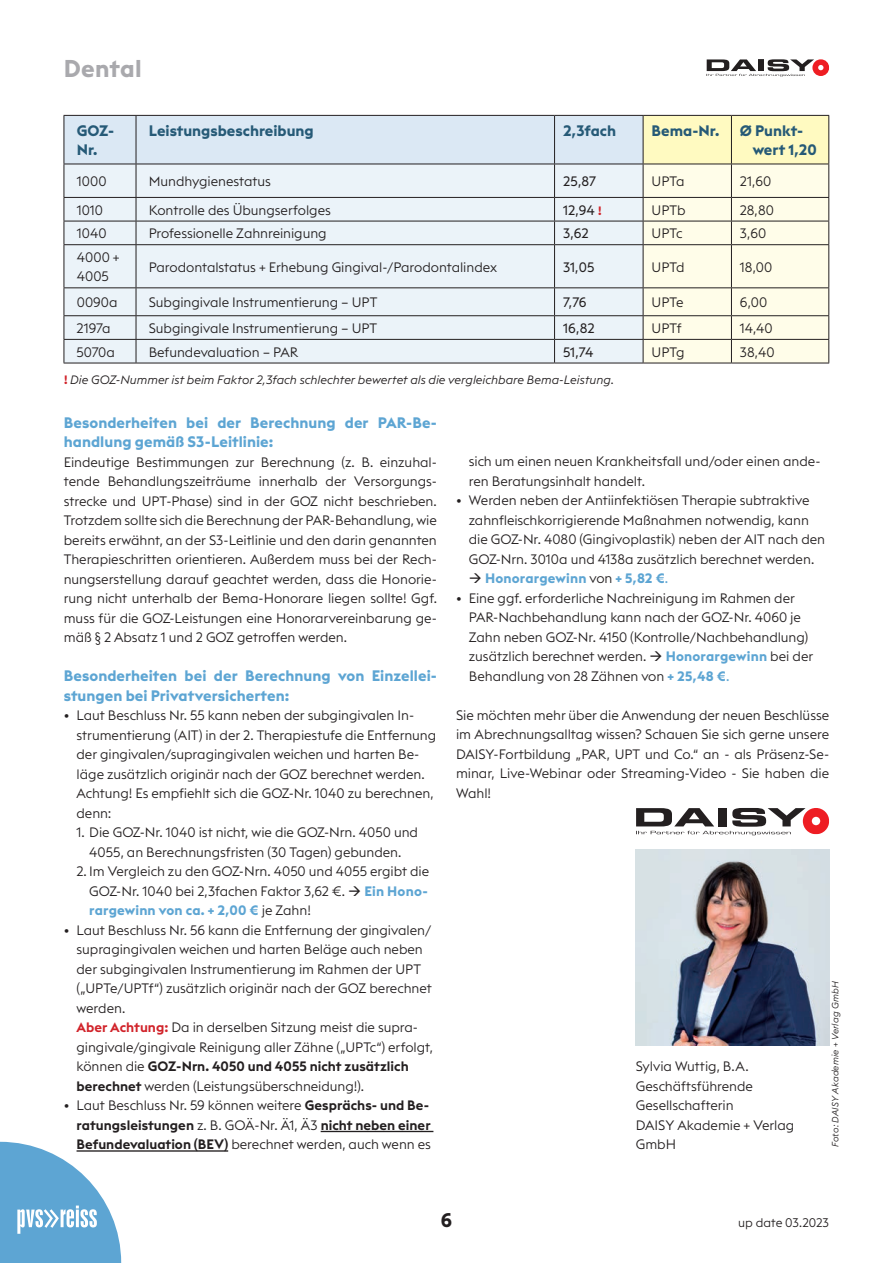
<style>
.page{position:relative;width:893px;height:1263px;background:#fff}
.page>*{position:absolute;margin:0;border:0;box-sizing:border-box;transform-origin:0 0}
.t1{font:700 24px "Euclid Triangle";letter-spacing:.01em;color:#a9a9ad}
.t2{font:700 19.5px "Euclid Triangle";color:#231f20}
.t3{font:700 15px/19.5px "Euclid Triangle";letter-spacing:.005em;color:#5da5d3}
.t4{font:700 15px/19.5px "Euclid Triangle";color:#265a77}
.t5{font:300 13.5px/19.5px "Euclid Triangle";letter-spacing:-.005em;color:#231f20}
.t6{font:13.5px "Euclid Triangle";letter-spacing:-.01em;color:#231f20}
.t7{font:700 13.5px "Euclid Triangle";letter-spacing:.01em;color:#5da5d3}
.t8{font:300 12.3px "Euclid Triangle";letter-spacing:-.005em;color:#231f20}
.t9{font:italic 300 12px "Euclid Triangle";color:#231f20}
.t10{font:italic 300 9px "Euclid Circular B";letter-spacing:.02em;color:#231f20}
.s1{font-weight:700;font-size:12px;color:#d1232a}
.s2{font-weight:700;font-style:normal;color:#d1232a}
.s3{font-weight:700;color:#5da5d3}
.s4{font-weight:600;color:#d1232a}
.s5{font-weight:600}
.s6{color:#231f20}
.s7{font-weight:300;color:#231f20}
.s8{font-weight:400}
.s9{font-weight:400;color:#5da5d3}
</style>
<div class="page">
<svg style="left:0;top:1142px;width:121px;height:121px"></svg>
<svg style="left:706px;top:59px;width:123px;height:18px"></svg>
<svg style="left:64px;top:115px;width:765px;height:248px;background:#e5ebea"></svg>
<hr style="left:64px;top:363px;width:72px;height:1px;background:#231f20">
<hr style="left:136px;top:363px;width:419px;height:1px;background:#231f20">
<hr style="left:555px;top:363px;width:88px;height:1px;background:#231f20">
<hr style="left:643px;top:363px;width:88px;height:1px;background:#231f20">
<hr style="left:731px;top:363px;width:98px;height:1px;background:#231f20">
<hr style="left:321px;top:1131px;width:112px;height:1px;background:#231f20">
<hr style="left:77px;top:1150px;width:151px;height:2px;background:#231f20">
<img style="left:636px;top:850px;width:193px;height:195px">
<svg style="left:636px;top:808px;width:193px;height:27px"></svg>
<h1 class="t1" style="left:64px;top:53px;width:79px">Dental</h1>
<p class="t4" style="left:77px;top:121px;width:39px">GOZ-<br>Nr.</p>
<p class="t4" style="left:149px;top:121px;width:166px">Leistungsbeschreibung</p>
<p class="t4" style="left:563px;top:121px;width:55px">2,3fach</p>
<p class="t4" style="left:652px;top:121px;width:69px">Bema-Nr.</p>
<p class="t4" style="left:753px;top:121px;width:65px;text-indent:-13px">Ø Punkt&shy;wert 1,20</p>
<p class="t5" style="left:77px;top:171px;width:31px">1000</p>
<p class="t5" style="left:149px;top:171px;width:124px">Mundhygienestatus</p>
<p class="t6" style="left:563px;top:173px;width:35px">25,87</p>
<p class="t5" style="left:652px;top:171px;width:34px">UPTa</p>
<p class="t5" style="left:740px;top:171px;width:33px">21,60</p>
<p class="t5" style="left:77px;top:200px;width:28px">1010</p>
<p class="t5" style="left:149px;top:200px;width:184px">Kontrolle des Übungserfolges</p>
<p class="t6" style="left:563px;top:201px;width:40px">12,94 <span class="s1">!</span></p>
<p class="t5" style="left:652px;top:200px;width:35px">UPTb</p>
<p class="t5" style="left:740px;top:200px;width:35px">28,80</p>
<p class="t5" style="left:77px;top:224px;width:31px">1040</p>
<p class="t5" style="left:149px;top:224px;width:179px">Professionelle Zahnreinigung</p>
<p class="t6" style="left:563px;top:225px;width:27px">3,62</p>
<p class="t5" style="left:652px;top:224px;width:32px">UPTc</p>
<p class="t5" style="left:740px;top:224px;width:28px">3,60</p>
<p class="t5" style="left:77px;top:247px;width:45px">4000 +<br>4005</p>
<p class="t5" style="left:149px;top:257px;width:350px">Parodontalstatus + Erhebung Gingival-/Parodontalindex</p>
<p class="t6" style="left:563px;top:258px;width:33px">31,05</p>
<p class="t5" style="left:652px;top:257px;width:34px">UPTd</p>
<p class="t5" style="left:740px;top:257px;width:34px">18,00</p>
<p class="t5" style="left:77px;top:292px;width:42px">0090a</p>
<p class="t5" style="left:149px;top:292px;width:230px">Subgingivale Instrumentierung – UPT</p>
<p class="t6" style="left:563px;top:294px;width:25px">7,76</p>
<p class="t5" style="left:652px;top:292px;width:33px">UPTe</p>
<p class="t5" style="left:740px;top:292px;width:29px">6,00</p>
<p class="t5" style="left:77px;top:318px;width:35px">2197a</p>
<p class="t5" style="left:149px;top:318px;width:230px">Subgingivale Instrumentierung – UPT</p>
<p class="t6" style="left:563px;top:320px;width:33px">16,82</p>
<p class="t5" style="left:652px;top:318px;width:31px">UPTf</p>
<p class="t5" style="left:740px;top:318px;width:34px">14,40</p>
<p class="t5" style="left:77px;top:342px;width:40px">5070a</p>
<p class="t5" style="left:149px;top:342px;width:151px">Befundevaluation – PAR</p>
<p class="t6" style="left:563px;top:343px;width:32px">51,74</p>
<p class="t5" style="left:651px;top:342px;width:34px">UPTg</p>
<p class="t5" style="left:740px;top:342px;width:36px">38,40</p>
<p class="t9" style="left:64px;top:372px;width:551px"><span class="s2">!</span> Die GOZ-Nummer ist beim Faktor 2,3fach schlechter bewertet als die vergleichbare Bema-Leistung.</p>
<p class="t3" style="left:64px;top:413px;width:375px">Besonderheiten bei der Berechnung der PAR-Be&shy;handlung gemäß S3-Leitlinie:</p>
<p class="t5" style="left:64px;top:452px;width:375px;text-align:justify">Eindeutige Bestimmungen zur Berechnung (z. B. einzuhal&shy;tende Behandlungszeiträume innerhalb der Versorgungs&shy;strecke und UPT-Phase) sind in der GOZ nicht beschrieben.<br>Trotzdem sollte sich die Berechnung der PAR-Behandlung, wie bereits erwähnt, an der S3-Leitlinie und den darin genannten Therapieschritten orientieren. Außerdem muss bei der Rech&shy;nungserstellung darauf geachtet werden, dass die Honorie&shy;rung nicht unterhalb der Bema-Honorare liegen sollte! Ggf. muss für die GOZ-Leistungen eine Honorarvereinbarung ge&shy;mäß § 2 Absatz 1 und 2 GOZ getroffen werden.</p>
<p class="t3" style="left:64px;top:666px;width:375px">Besonderheiten bei der Berechnung von Einzellei&shy;stungen bei Privatversicherten:</p>
<p class="t5" style="left:77px;top:705px;width:361px;text-indent:-13px">• Laut Beschluss Nr. 55 kann neben der subgingivalen In&shy;strumentierung (AIT) in der 2. Therapiestufe die Entfernung der gingivalen/supragingivalen weichen und harten Be&shy;läge zusätzlich originär nach der GOZ berechnet werden.<br>Achtung! Es empfiehlt sich die GOZ-Nr. 1040 zu berechnen, denn:</p>
<p class="t5" style="left:77px;top:822px;width:343px;text-align:center">1. Die GOZ-Nr. 1040 ist nicht, wie die GOZ-Nrn. 4050 und<br>4055, an Berechnungsfristen (30 Tagen) gebunden.</p>
<p class="t5" style="left:89px;top:861px;width:341px;text-align:justify;text-indent:-13px">2. Im Vergleich zu den GOZ-Nrn. 4050 und 4055 ergibt die GOZ-Nr. 1040 bei 2,3fachen Faktor 3,62 €. → <span class="s3">Ein Hono&shy;rargewinn von ca. + 2,00 €</span> je Zahn!</p>
<p class="t5" style="left:77px;top:920px;width:358px;text-indent:-13px">• Laut Beschluss Nr. 56 kann die Entfernung der gingivalen/ supragingivalen weichen und harten Beläge auch neben der subgingivalen Instrumentierung im Rahmen der UPT („UPTe/UPTf“) zusätzlich originär nach der GOZ berechnet werden.<br><span class="s4">Aber Achtung:</span> Da in derselben Sitzung meist die supra&shy;gingivale/gingivale Reinigung aller Zähne („UPTc“) erfolgt, können die <span class="s5">GOZ-Nrn. 4050 und 4055 nicht zusätzlich berechnet</span> werden (Leistungsüberschneidung!).</p>
<p class="t5" style="left:77px;top:1095px;width:356px;text-indent:-13px">• Laut Beschluss Nr. 59 können weitere <span class="s5">Gesprächs- und Be&shy;ratungsleistungen</span> z. B. GOÄ-Nr. Ä1, Ä3 <span class="s5">nicht neben einer<br>Befundevaluation (BEV)</span> berechnet werden, auch wenn es</p>
<p class="t5" style="left:469px;top:452px;width:353px">sich um einen neuen Krankheitsfall und/oder einen ande&shy;ren Beratungsinhalt handelt.</p>
<p class="t5" style="left:469px;top:491px;width:358px;text-indent:-13px">• Werden neben der Antiinfektiösen Therapie subtraktive zahnfleischkorrigierende Maßnahmen notwendig, kann die GOZ-Nr. 4080 (Gingivoplastik) neben der AIT nach den GOZ-Nrn. 3010a und 4138a zusätzlich berechnet werden.</p>
<p class="t7" style="left:469px;top:570px;width:201px"><span class="s6">→</span> Honorargewinn <span class="s7">von</span> + 5,82 €<span class="s8">.</span></p>
<p class="t5" style="left:469px;top:588px;width:346px;text-indent:-13px">• Eine ggf. erforderliche Nachreinigung im Rahmen der PAR-Nachbehandlung kann nach der GOZ-Nr. 4060 je Zahn neben GOZ-Nr. 4150 (Kontrolle/Nachbehandlung) zusätzlich berechnet werden. → <span class="s3">Honorargewinn</span> bei der Behandlung von 28 Zähnen von <span class="s3">+ 25,48 €</span><span class="s9">.</span></p>
<p class="t5" style="left:456px;top:705px;width:375px;text-align:justify">Sie möchten mehr über die Anwendung der neuen Beschlüsse im Abrechnungsalltag wissen? Schauen Sie sich gerne unsere DAISY-Fortbildung „PAR, UPT und Co.“ an - als Präsenz-Se&shy;minar, Live-Webinar oder Streaming-Video - Sie haben die Wahl!</p>
<p class="t10" style="left:830px;top:1147px;width:167px;rotate:-90deg">Foto: DAISY Akademie + Verlag GmbH</p>
<p class="t5" style="left:636px;top:1056px;width:160px">Sylvia Wuttig, B.A.<br>Geschäftsführende<br>Gesellschafterin<br>DAISY Akademie + Verlag<br>GmbH</p>
<h2 class="t2" style="left:441px;top:1208px;width:13px">6</h2>
<p class="t8" style="left:738px;top:1215px;width:92px">up date 03.2023</p>
</div>
